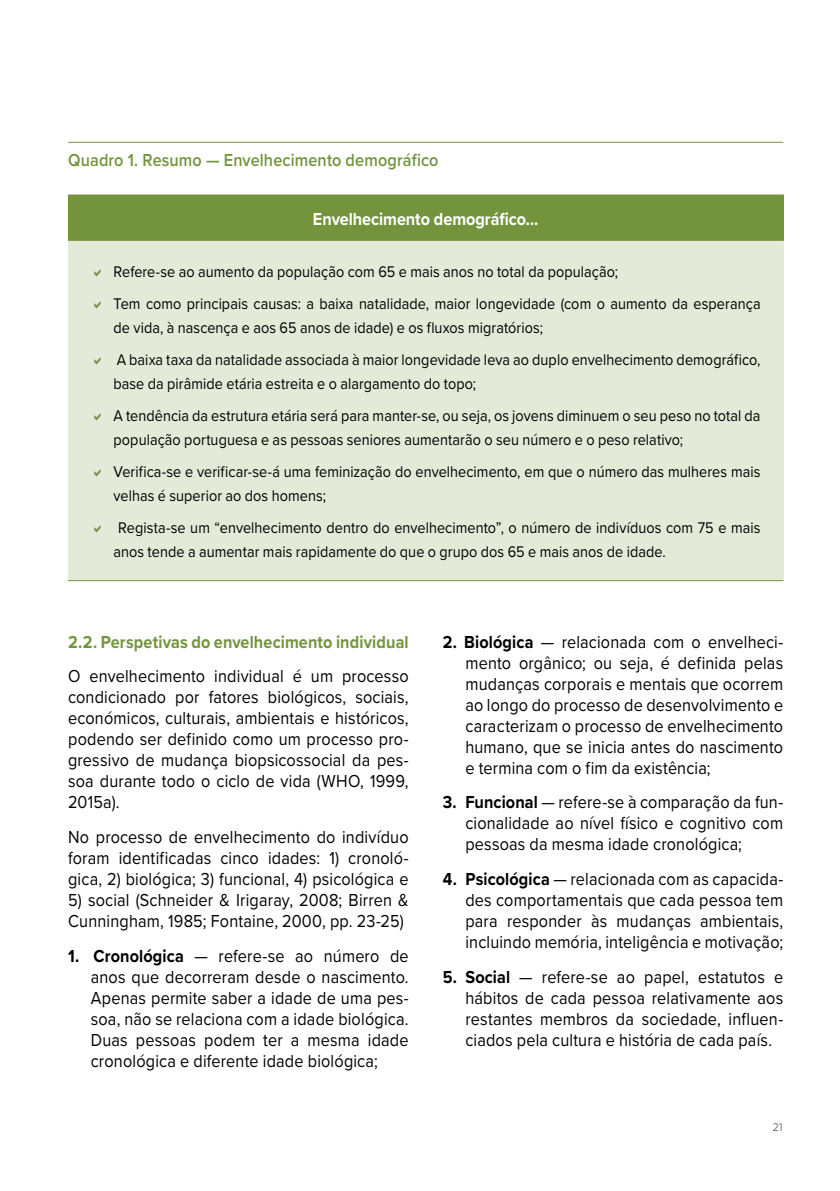
<style>
.page{position:relative;width:840px;height:1191px;background:#fff}
.page>*{position:absolute;margin:0;border:0;box-sizing:border-box;transform-origin:0 0}
.t1{font:18px/21px "Proxima Nova";letter-spacing:.01em;color:#000;text-align:justify;scale:.9 1}
.t2{font:700 18px "Proxima Nova";letter-spacing:.01em;color:#73943d;scale:.9 1}
.t3{font:600 18px "Proxima Nova";letter-spacing:.01em;color:#73943d;scale:.9 1}
.t4{font:700 18px "Proxima Nova";letter-spacing:-.005em;color:#fff;scale:.9 1}
.t5{font:16px/32px "Proxima Nova";letter-spacing:.005em;color:#000;scale:.9 1}
.t6{font:300 11.4px "Tisa Sans Pro";color:#4a4a49}
.s1{font-weight:700}
</style>
<div class="page">
<div style="left:68px;top:195px;width:714px;height:45px;background:#73943d"></div>
<div style="left:68px;top:240px;width:714px;height:340px;background:#e3ead8"></div>
<hr style="left:782px;top:195px;width:1px;height:45px;background:#73943d">
<hr style="left:68px;top:194px;width:715px;height:1px;background:#73943d">
<hr style="left:68px;top:240px;width:715px;height:1px;background:#73943d">
<hr style="left:68px;top:580px;width:714px;height:1px;background:#73943d">
<hr style="left:68px;top:142px;width:714px;height:1px;background:#73943d">
<p class="t3" style="left:68px;top:147px;width:413px">Quadro 1. Resumo — Envelhecimento demográfico</p>
<p class="t4" style="left:313px;top:205px;width:252px">Envelhecimento demográfico...</p>
<p class="t5" style="left:113px;top:255px;width:720px">Refere-se ao aumento da população com 65 e mais anos no total da população;<br>Tem como principais causas: a baixa natalidade, maior longevidade (com o aumento da esperança</p>
<p class="t5" style="left:113px;top:311px;width:720px">de vida, à nascença e aos 65 anos de idade) e os fluxos migratórios;<br>A baixa taxa da natalidade associada à maior longevidade leva ao duplo envelhecimento demográfico,</p>
<p class="t5" style="left:113px;top:367px;width:720px">base da pirâmide etária estreita e o alargamento do topo;<br>A tendência da estrutura etária será para manter-se, ou seja, os jovens diminuem o seu peso no total da</p>
<p class="t5" style="left:113px;top:423px;width:720px">população portuguesa e as pessoas seniores aumentarão o seu número e o peso relativo;<br>Verifica-se e verificar-se-á uma feminização do envelhecimento, em que o número das mulheres mais</p>
<p class="t5" style="left:113px;top:479px;width:720px">velhas é superior ao dos homens;<br>Regista-se um “envelhecimento dentro do envelhecimento”, o número de indivíduos com 75 e mais</p>
<p class="t5" style="left:113px;top:535px;width:614px">anos tende a aumentar mais rapidamente do que o grupo dos 65 e mais anos de idade.</p>
<p class="t2" style="left:68px;top:628px;width:379px">2.2. Perspetivas do envelhecimento individual</p>
<p class="t1" style="left:68px;top:665px;width:379px">O envelhecimento individual é um processo condicionado por fatores biológicos, sociais, económicos, culturais, ambientais e históricos, podendo ser definido como um processo pro&shy;gressivo de mudança biopsicossocial da pes&shy;soa durante todo o ciclo de vida (WHO, 1999, 2015a).</p>
<p class="t1" style="left:68px;top:826px;width:379px">No processo de envelhecimento do indivíduo foram identificadas cinco idades: 1) cronoló&shy;gica, 2) biológica; 3) funcional, 4) psicológica e</p>
<p class="t1" style="left:68px;top:889px;width:379px">5) social (Schneider &amp; Irigaray, 2008; Birren &amp;<br>Cunningham, 1985; Fontaine, 2000, pp. 23-25)</p>
<p class="t1" style="left:91px;top:944px;width:354px;text-indent:-23px"><span class="s1">1. Cronológica</span> — refere-se ao número de anos que decorreram desde o nascimento.<br>Apenas permite saber a idade de uma pes&shy;soa, não se relaciona com a idade biológica.<br>Duas pessoas podem ter a mesma idade cronológica e diferente idade biológica;</p>
<p class="t1" style="left:465px;top:630px;width:354px;text-indent:-23px"><span class="s1">2. Biológica</span> — relacionada com o envelheci&shy;mento orgânico; ou seja, é definida pelas mudanças corporais e mentais que ocorrem ao longo do processo de desenvolvimento e caracterizam o processo de envelhecimento humano, que se inicia antes do nascimento e termina com o fim da existência;</p>
<p class="t1" style="left:465px;top:791px;width:354px;text-indent:-23px"><span class="s1">3. Funcional</span> — refere-se à comparação da fun&shy;cionalidade ao nível físico e cognitivo com pessoas da mesma idade cronológica;</p>
<p class="t1" style="left:465px;top:868px;width:354px;text-indent:-23px"><span class="s1">4. Psicológica</span> — relacionada com as capacida&shy;des comportamentais que cada pessoa tem para responder às mudanças ambientais, incluindo memória, inteligência e motivação;</p>
<p class="t1" style="left:465px;top:965px;width:354px;text-indent:-23px"><span class="s1">5. Social</span> — refere-se ao papel, estatutos e hábitos de cada pessoa relativamente aos restantes membros da sociedade, influen&shy;ciados pela cultura e história de cada país.</p>
<p class="t6" style="left:772px;top:1120px;width:12px">21</p>
</div>
